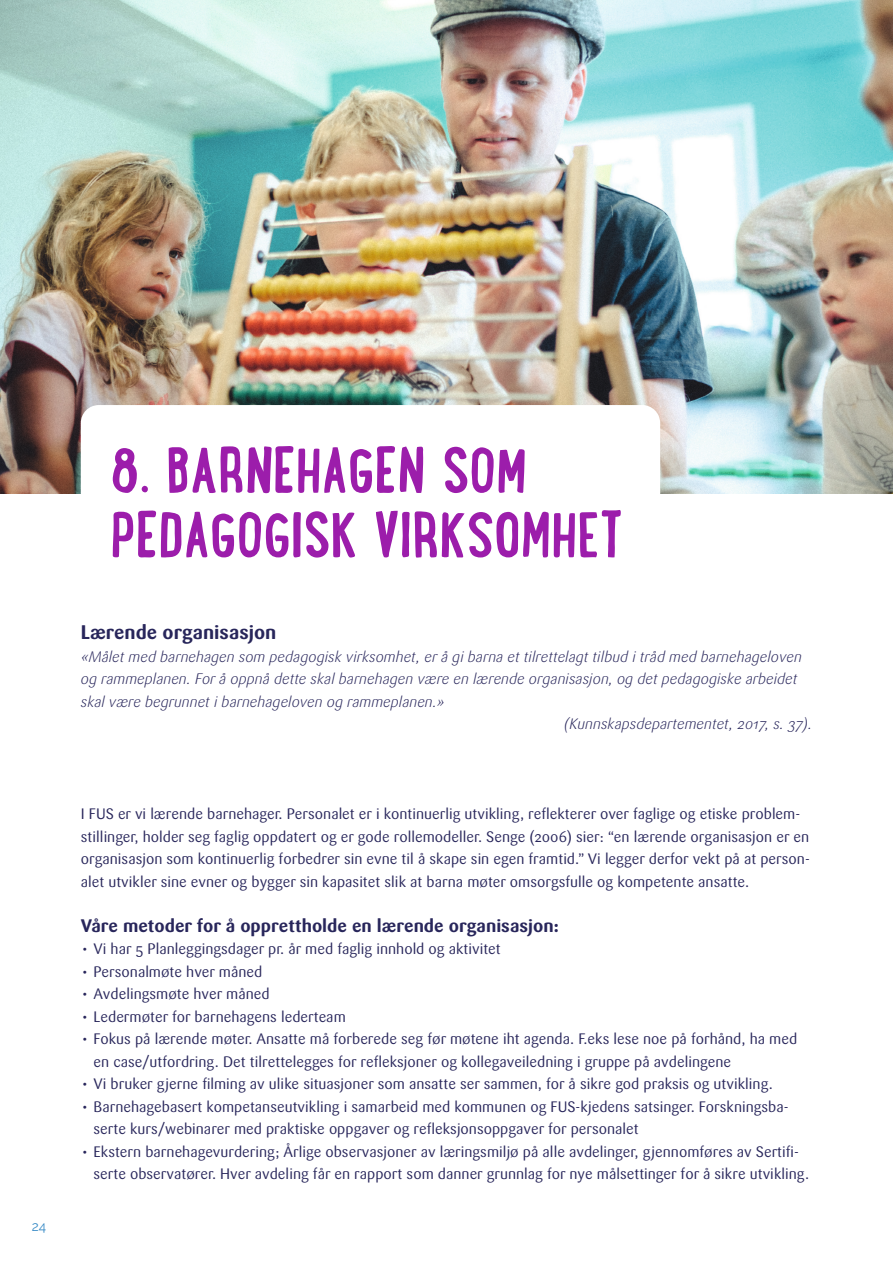
<style>
.page{position:relative;width:893px;height:1263px;background:#fff}
.page>*{position:absolute;margin:0;border:0;box-sizing:border-box;transform-origin:0 0}
.t1{font:700 69px/64.5px "Lunch Box";color:#9c1dab}
.t2{font:700 19.5px "Sari OT";color:#28265b}
.t3{font:700 18px "Sari OT";color:#28265b}
.t4{font:15px/22.5px "Sari OT";color:#28265b}
.t5{font:italic 300 15px "Sari OT";color:#28265b}
.t6{font:13.5px "Raleway";color:#388bc6}
</style>
<div class="page">
<img style="left:0;top:0;width:893px;height:493px">
<div style="left:81px;top:405px;width:579px;height:165px;background:#fff;border-radius:18px"></div>
<p class="t6" style="left:32px;top:1218px;width:16px">24</p>
<h1 class="t1" style="left:111px;top:435px;width:514px">8. BARNEHAGEN SOM<br>PEDAGOGISK VIRKSOMHET</h1>
<h2 class="t2" style="left:81px;top:620px;width:197px">Lærende organisasjon</h2>
<p class="t5" style="left:81px;top:647px;width:723px">«Målet med barnehagen som pedagogisk virksomhet, er å gi barna et tilrettelagt tilbud i tråd med barnehageloven</p>
<p class="t5" style="left:81px;top:669px;width:718px">og rammeplanen. For å oppnå dette skal barnehagen være en lærende organisasjon, og det pedagogiske arbeidet</p>
<p class="t5" style="left:81px;top:692px;width:366px">skal være begrunnet i barnehageloven og rammeplanen.»</p>
<p class="t5" style="left:564px;top:714px;width:249px">(Kunnskapsdepartementet, 2017, s. 37).</p>
<p class="t4" style="left:81px;top:802px;width:730px">I FUS er vi lærende barnehager. Personalet er i kontinuerlig utvikling, reflekterer over faglige og etiske problem&shy;stillinger, holder seg faglig oppdatert og er gode rollemodeller. Senge (2006) sier: “en lærende organisasjon er en organisasjon som kontinuerlig forbedrer sin evne til å skape sin egen framtid.” Vi legger derfor vekt på at person&shy;alet utvikler sine evner og bygger sin kapasitet slik at barna møter omsorgsfulle og kompetente ansatte.</p>
<p class="t3" style="left:81px;top:914px;width:480px">Våre metoder for å opprettholde en lærende organisasjon:</p>
<p class="t4" style="left:81px;top:937px;width:421px">• Vi har 5 Planleggingsdager pr. år med faglig innhold og aktivitet</p>
<p class="t4" style="left:81px;top:960px;width:183px">• Personalmøte hver måned</p>
<p class="t4" style="left:81px;top:982px;width:190px">• Avdelingsmøte hver måned</p>
<p class="t4" style="left:81px;top:1005px;width:266px">• Ledermøter for barnehagens lederteam</p>
<p class="t4" style="left:94px;top:1027px;width:705px;text-indent:-13px">• Fokus på lærende møter. Ansatte må forberede seg før møtene iht agenda. F.eks lese noe på forhånd, ha med en case/utfordring. Det tilrettelegges for refleksjoner og kollegaveiledning i gruppe på avdelingene</p>
<p class="t4" style="left:81px;top:1072px;width:694px">• Vi bruker gjerne filming av ulike situasjoner som ansatte ser sammen, for å sikre god praksis og utvikling.</p>
<p class="t4" style="left:94px;top:1095px;width:697px;text-indent:-13px">• Barnehagebasert kompetanseutvikling i samarbeid med kommunen og FUS-kjedens satsinger. Forskningsba&shy;serte kurs/webinarer med praktiske oppgaver og refleksjonsoppgaver for personalet</p>
<p class="t4" style="left:94px;top:1140px;width:717px;text-indent:-13px">• Ekstern barnehagevurdering; Årlige observasjoner av læringsmiljø på alle avdelinger, gjennomføres av Sertifi&shy;serte observatører. Hver avdeling får en rapport som danner grunnlag for nye målsettinger for å sikre utvikling.</p>
</div>
